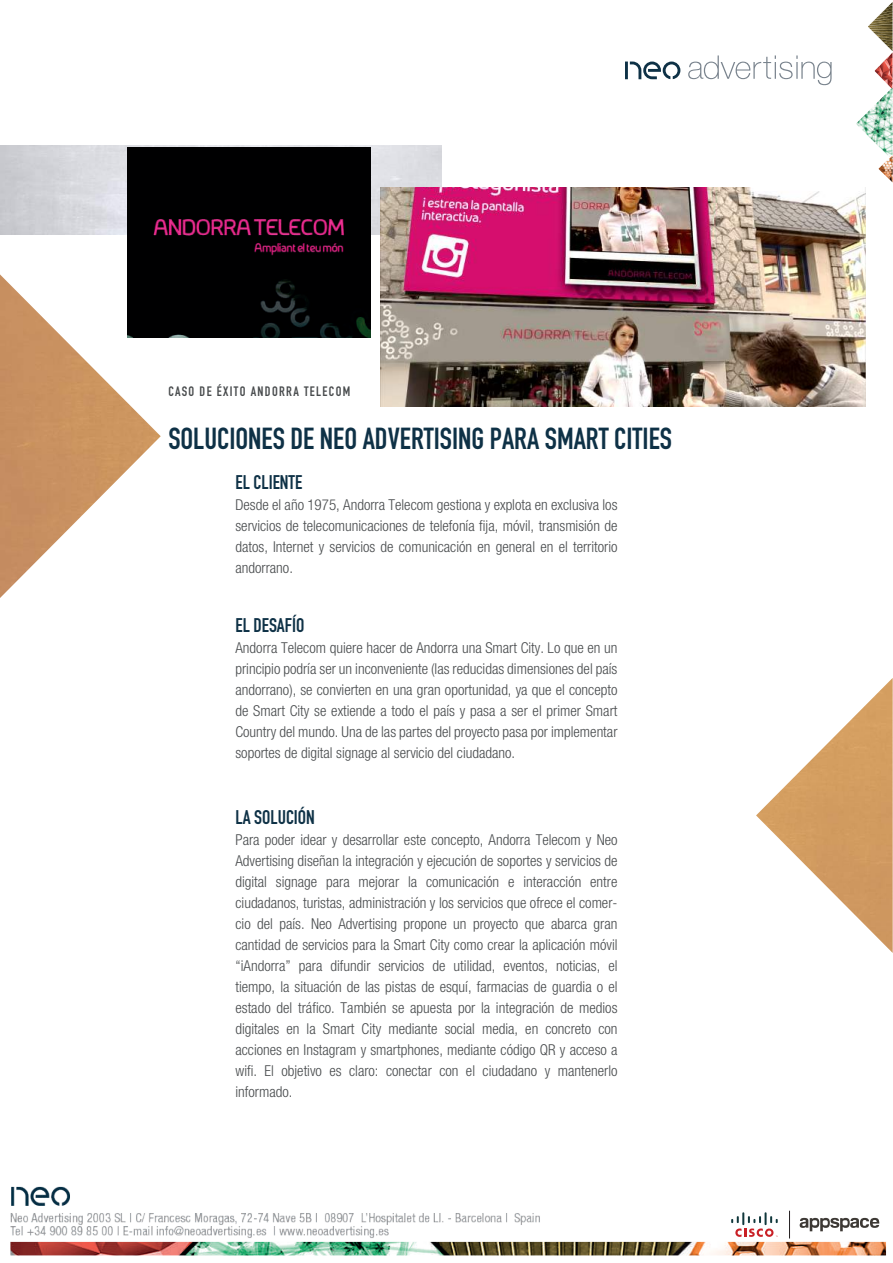
<style>
.page{position:relative;width:893px;height:1263px;background:#fff}
.page>*{position:absolute;margin:0;border:0;box-sizing:border-box;transform-origin:0 0}
.t1{font:30px "DIN Engschrift Std";color:#0e3146}
.t2{font:19.5px "DIN Engschrift Std";color:#0e3146}
.t3{font:300 condensed 15px/21px "Helvetica Neue LT Std";color:#484b4d;text-align:justify}
.t4{font:13.5px "DIN Engschrift Std";letter-spacing:.1em;color:#484b4d}
</style>
<div class="page">
<img style="left:0;top:146px;width:442px;height:88px">
<hr style="left:625px;top:62px;width:3px;height:17px;background:#0e3146">
<svg style="left:630px;top:62px;width:50px;height:17px"></svg>
<svg style="left:688px;top:55px;width:144px;height:30px"></svg>
<img style="left:874px;top:52px;width:19px;height:34px">
<img style="left:868px;top:2px;width:25px;height:49px">
<img style="left:856px;top:86px;width:37px;height:69px">
<img style="left:879px;top:155px;width:14px;height:28px">
<img style="left:0;top:274px;width:161px;height:324px">
<img style="left:128px;top:148px;width:243px;height:190px">
<img style="left:381px;top:187px;width:484px;height:219px">
<img style="left:756px;top:678px;width:137px;height:275px">
<img style="left:10px;top:1186px;width:876px;height:70px">
<p class="t4" style="left:168px;top:383px;width:184px">CASO DE ÉXITO ANDORRA TELECOM</p>
<h1 class="t1" style="left:168px;top:421px;width:505px">SOLUCIONES DE NEO ADVERTISING PARA SMART CITIES</h1>
<h2 class="t2" style="left:235px;top:471px;width:68px">EL CLIENTE</h2>
<p class="t3" style="left:235px;top:494px;width:384px">Desde el año 1975, Andorra Telecom gestiona y explota en exclusiva los servicios de telecomunicaciones de telefonía fija, móvil, transmisión de datos, Internet y servicios de comunicación en general en el territorio andorrano.</p>
<h2 class="t2" style="left:235px;top:614px;width:70px">EL DESAFÍO</h2>
<p class="t3" style="left:235px;top:637px;width:383px">Andorra Telecom quiere hacer de Andorra una Smart City. Lo que en un principio podría ser un inconveniente (las reducidas dimensiones del país andorrano), se convierten en una gran oportunidad, ya que el concepto de Smart City se extiende a todo el país y pasa a ser el primer Smart Country del mundo. Una de las partes del proyecto pasa por implementar soportes de digital signage al servicio del ciudadano.</p>
<h2 class="t2" style="left:235px;top:805px;width:81px">LA SOLUCIÓN</h2>
<p class="t3" style="left:235px;top:829px;width:384px">Para poder idear y desarrollar este concepto, Andorra Telecom y Neo Advertising diseñan la integración y ejecución de soportes y servicios de digital signage para mejorar la comunicación e interacción entre ciudadanos, turistas, administración y los servicios que ofrece el comer&shy;cio del país. Neo Advertising propone un proyecto que abarca gran cantidad de servicios para la Smart City como crear la aplicación móvil “iAndorra” para difundir servicios de utilidad, eventos, noticias, el tiempo, la situación de las pistas de esquí, farmacias de guardia o el estado del tráfico. También se apuesta por la integración de medios digitales en la Smart City mediante social media, en concreto con acciones en Instagram y smartphones, mediante código QR y acceso a wifi. El objetivo es claro: conectar con el ciudadano y mantenerlo informado.</p>
</div>
